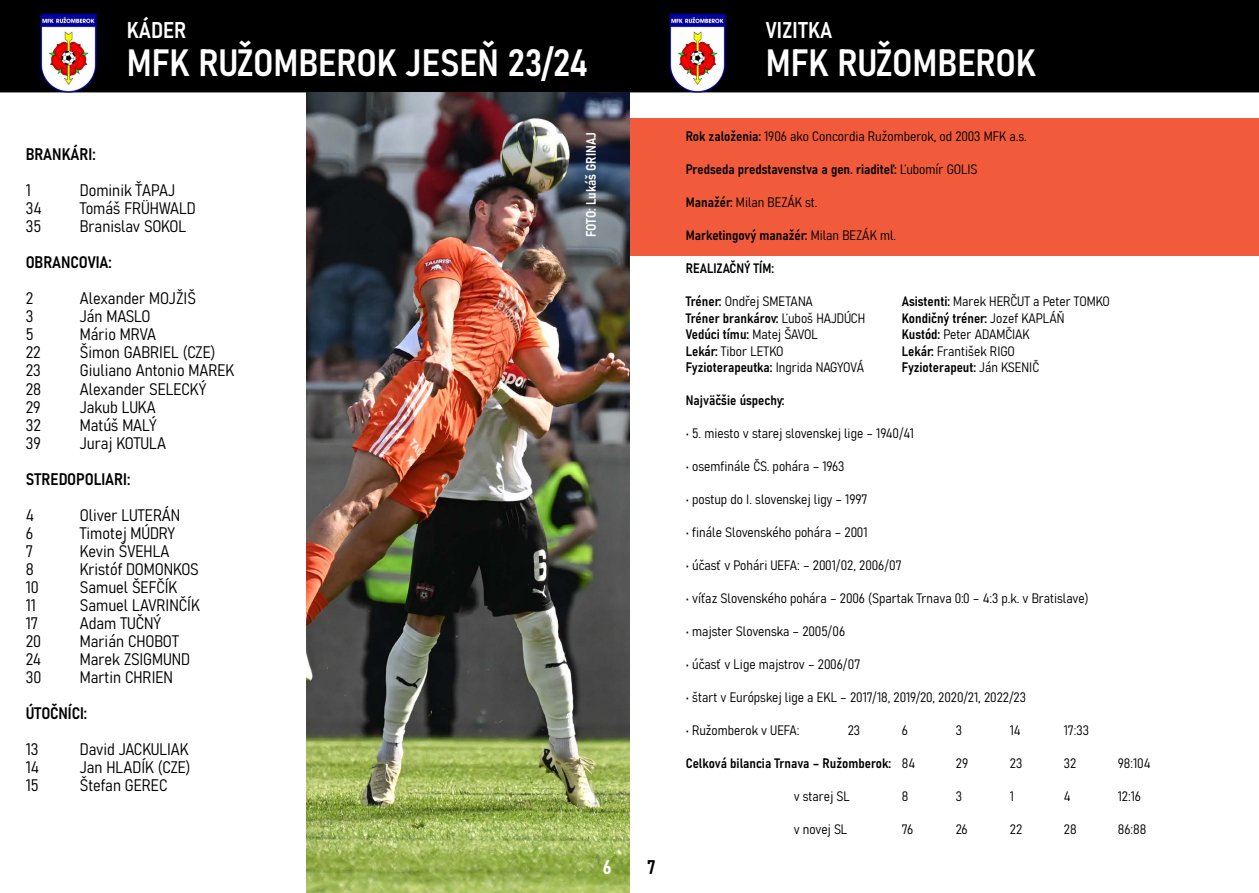
<style>
.page{position:relative;width:1259px;height:893px;background:#fff}
.page>*{position:absolute;margin:0;border:0;box-sizing:border-box;transform-origin:0 0}
.t1{font:37.5px "Bahnschrift";letter-spacing:-.005em;color:#fff}
.t2{font:22.5px "Bahnschrift";color:#fff}
.t3{font:19.5px "Bahnschrift";color:#fff}
.t4{font:19.5px "Bahnschrift";color:#000}
.t5{font:16.5px/36px "Bahnschrift";color:#000}
.t6{font:13.5px "Bahnschrift";color:#000}
.t7{font:13.5px "Bahnschrift";color:#fff}
</style>
<div class="page">
<img style="left:0;top:0;width:1259px;height:893px">
<img style="left:306px;top:93px;width:323px;height:800px">
<div style="left:630px;top:118px;width:629px;height:137px;background:#f15b3b"></div>
<img style="left:40px;top:14px;width:57px;height:79px">
<img style="left:669px;top:14px;width:57px;height:79px">
<h2 class="t2" style="left:127px;top:13px;width:61px">KÁDER</h2>
<h1 class="t1" style="left:127px;top:34px;width:463px">MFK RUŽOMBEROK JESEŇ 23/24</h1>
<p class="t5" style="left:26px;top:136px;width:71px">BRANKÁRI:<br>1</p>
<p class="t5" style="left:80px;top:172px;width:97px">Dominik ŤAPAJ</p>
<p class="t5" style="left:26px;top:190px;width:17px">34</p>
<p class="t5" style="left:80px;top:190px;width:117px">Tomáš FRÜHWALD</p>
<p class="t5" style="left:26px;top:208px;width:17px">35</p>
<p class="t5" style="left:26px;top:208px;width:162px;text-indent:54px">Branislav SOKOL<br>OBRANCOVIA:<br>2</p>
<p class="t5" style="left:80px;top:280px;width:118px">Alexander MOJŽIŠ</p>
<p class="t5" style="left:26px;top:298px;width:9px">3</p>
<p class="t5" style="left:80px;top:298px;width:72px">Ján MASLO</p>
<p class="t5" style="left:26px;top:316px;width:9px">5</p>
<p class="t5" style="left:80px;top:316px;width:78px">Mário MRVA</p>
<p class="t5" style="left:26px;top:334px;width:17px">22</p>
<p class="t5" style="left:80px;top:334px;width:137px">Šimon GABRIEL (CZE)</p>
<p class="t5" style="left:26px;top:352px;width:17px">23</p>
<p class="t5" style="left:80px;top:352px;width:156px">Giuliano Antonio MAREK</p>
<p class="t5" style="left:26px;top:370px;width:17px">28</p>
<p class="t5" style="left:80px;top:370px;width:128px">Alexander SELECKÝ</p>
<p class="t5" style="left:26px;top:388px;width:16px">29</p>
<p class="t5" style="left:80px;top:388px;width:78px">Jakub LUKA</p>
<p class="t5" style="left:26px;top:406px;width:17px">32</p>
<p class="t5" style="left:80px;top:406px;width:78px">Matúš MALÝ</p>
<p class="t5" style="left:26px;top:424px;width:17px">39</p>
<p class="t5" style="left:26px;top:424px;width:142px;text-indent:54px">Juraj KOTULA<br>STREDOPOLIARI:<br>4</p>
<p class="t5" style="left:80px;top:496px;width:102px">Oliver LUTERÁN</p>
<p class="t5" style="left:26px;top:514px;width:9px">6</p>
<p class="t5" style="left:80px;top:514px;width:97px">Timotej MÚDRY</p>
<p class="t5" style="left:26px;top:532px;width:9px">7</p>
<p class="t5" style="left:80px;top:532px;width:91px">Kevin ŠVEHLA</p>
<p class="t5" style="left:26px;top:550px;width:10px">8</p>
<p class="t5" style="left:80px;top:550px;width:121px">Kristóf DOMONKOS</p>
<p class="t5" style="left:26px;top:568px;width:14px">10</p>
<p class="t5" style="left:80px;top:568px;width:99px">Samuel ŠEFČÍK</p>
<p class="t5" style="left:26px;top:586px;width:11px">11</p>
<p class="t5" style="left:80px;top:586px;width:122px">Samuel LAVRINČÍK</p>
<p class="t5" style="left:26px;top:604px;width:14px">17</p>
<p class="t5" style="left:80px;top:604px;width:83px">Adam TUČNÝ</p>
<p class="t5" style="left:26px;top:622px;width:17px">20</p>
<p class="t5" style="left:80px;top:622px;width:101px">Marián CHOBOT</p>
<p class="t5" style="left:26px;top:640px;width:17px">24</p>
<p class="t5" style="left:80px;top:640px;width:112px">Marek ZSIGMUND</p>
<p class="t5" style="left:26px;top:658px;width:17px">30</p>
<p class="t5" style="left:26px;top:658px;width:149px;text-indent:54px">Martin CHRIEN<br>ÚTOČNÍCI:<br>13</p>
<p class="t5" style="left:80px;top:730px;width:110px">David JACKULIAK</p>
<p class="t5" style="left:26px;top:748px;width:15px">14</p>
<p class="t5" style="left:80px;top:748px;width:112px">Jan HLADÍK (CZE)</p>
<p class="t5" style="left:26px;top:766px;width:14px">15</p>
<p class="t5" style="left:80px;top:766px;width:89px">Štefan GEREC</p>
<p class="t7" style="left:581px;top:237px;width:107px;rotate:-90deg">FOTO: Lukáš GRINAJ</p>
<h3 class="t3" style="left:603px;top:852px;width:10px">6</h3>
<h3 class="t4" style="left:647px;top:852px;width:10px">7</h3>
<h2 class="t2" style="left:766px;top:13px;width:68px">VIZITKA</h2>
<h1 class="t1" style="left:766px;top:34px;width:271px">MFK RUŽOMBEROK</h1>
<p class="t6" style="left:686px;top:126px;width:343px">Rok založenia: 1906 ako Concordia Ružomberok, od 2003 MFK a.s.</p>
<p class="t6" style="left:686px;top:159px;width:293px">Predseda predstavenstva a gen. riaditeľ: Ľubomír GOLIS</p>
<p class="t6" style="left:686px;top:192px;width:133px">Manažér: Milan BEZÁK st.</p>
<p class="t6" style="left:686px;top:225px;width:212px">Marketingový manažér: Milan BEZÁK ml.</p>
<p class="t6" style="left:686px;top:258px;width:90px">REALIZAČNÝ TÍM:</p>
<p class="t6" style="left:686px;top:291px;width:129px">Tréner: Ondřej SMETANA</p>
<p class="t6" style="left:902px;top:291px;width:210px">Asistenti: Marek HERČUT a Peter TOMKO</p>
<p class="t6" style="left:686px;top:308px;width:181px">Tréner brankárov: Ľuboš HAJDÚCH</p>
<p class="t6" style="left:902px;top:308px;width:164px">Kondičný tréner: Jozef KAPLÁŇ</p>
<p class="t6" style="left:686px;top:324px;width:134px">Vedúci tímu: Matej ŠAVOL</p>
<p class="t6" style="left:902px;top:324px;width:130px">Kustód: Peter ADAMČIAK</p>
<p class="t6" style="left:686px;top:341px;width:99px">Lekár: Tibor LETKO</p>
<p class="t6" style="left:902px;top:341px;width:115px">Lekár: František RIGO</p>
<p class="t6" style="left:686px;top:357px;width:180px">Fyzioterapeutka: Ingrida NAGYOVÁ</p>
<p class="t6" style="left:902px;top:357px;width:139px">Fyzioterapeut: Ján KSENIČ</p>
<p class="t6" style="left:686px;top:390px;width:100px">Najväčšie úspechy:</p>
<p class="t6" style="left:686px;top:423px;width:230px">• 5. miesto v starej slovenskej lige – 1940/41</p>
<p class="t6" style="left:686px;top:456px;width:160px">• osemfinále ČS. pohára – 1963</p>
<p class="t6" style="left:686px;top:489px;width:183px">• postup do I. slovenskej ligy – 1997</p>
<p class="t6" style="left:686px;top:522px;width:183px">• finále Slovenského pohára – 2001</p>
<p class="t6" style="left:686px;top:555px;width:217px">• účasť v Pohári UEFA: – 2001/02, 2006/07</p>
<p class="t6" style="left:686px;top:588px;width:404px">• víťaz Slovenského pohára – 2006 (Spartak Trnava 0:0 – 4:3 p.k. v Bratislave)</p>
<p class="t6" style="left:686px;top:621px;width:161px">• majster Slovenska – 2005/06</p>
<p class="t6" style="left:686px;top:654px;width:176px">• účasť v Lige majstrov – 2006/07</p>
<p class="t6" style="left:686px;top:687px;width:342px">• štart v Európskej lige a EKL – 2017/18, 2019/20, 2020/21, 2022/23</p>
<p class="t6" style="left:686px;top:720px;width:115px">• Ružomberok v UEFA:</p>
<p class="t6" style="left:848px;top:720px;width:14px">23</p>
<p class="t6" style="left:902px;top:720px;width:8px">6</p>
<p class="t6" style="left:956px;top:720px;width:8px">3</p>
<p class="t6" style="left:1010px;top:720px;width:12px">14</p>
<p class="t6" style="left:1064px;top:720px;width:27px">17:33</p>
<p class="t6" style="left:686px;top:753px;width:231px">Celková bilancia Trnava – Ružomberok: 84</p>
<p class="t6" style="left:956px;top:753px;width:14px">29</p>
<p class="t6" style="left:1010px;top:753px;width:14px">23</p>
<p class="t6" style="left:1064px;top:753px;width:14px">32</p>
<p class="t6" style="left:1118px;top:753px;width:34px">98:104</p>
<p class="t6" style="left:794px;top:786px;width:57px">v starej SL</p>
<p class="t6" style="left:902px;top:786px;width:8px">8</p>
<p class="t6" style="left:956px;top:786px;width:8px">3</p>
<p class="t6" style="left:1010px;top:786px;width:6px">1</p>
<p class="t6" style="left:1064px;top:786px;width:8px">4</p>
<p class="t6" style="left:1118px;top:786px;width:25px">12:16</p>
<p class="t6" style="left:794px;top:819px;width:55px">v novej SL</p>
<p class="t6" style="left:902px;top:819px;width:13px">76</p>
<p class="t6" style="left:956px;top:819px;width:13px">26</p>
<p class="t6" style="left:1010px;top:819px;width:14px">22</p>
<p class="t6" style="left:1064px;top:819px;width:14px">28</p>
<p class="t6" style="left:1118px;top:819px;width:30px">86:88</p>
</div>
